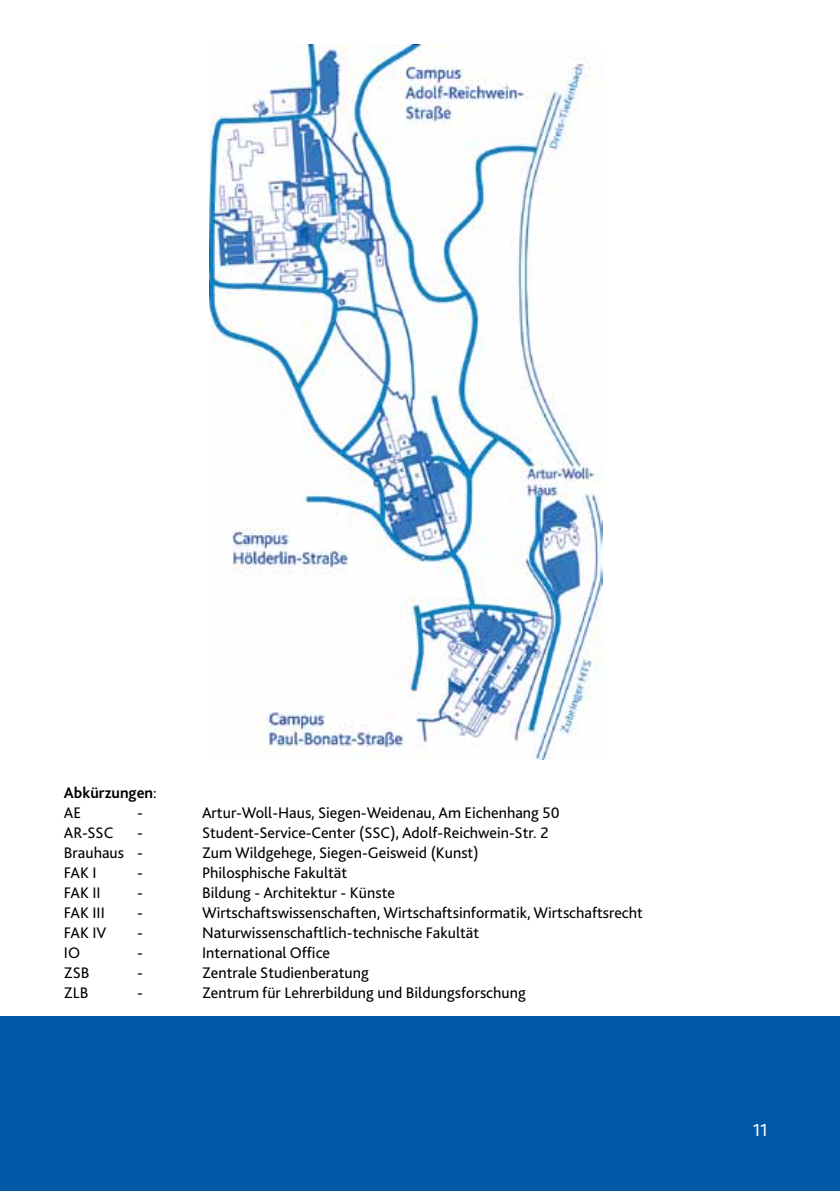
<style>
.page{position:relative;width:840px;height:1191px;background:#fff}
.page>*{position:absolute;margin:0;border:0;box-sizing:border-box;transform-origin:0 0}
.t1{font:18px "Bliss 2";color:#fff}
.t2{font:16px "Bliss 2";color:#000}
.t3{font:700 16px/20px "Bliss 2";color:#000}
.s1{font-weight:400}
</style>
<div class="page">
<div style="left:0;top:1017px;width:839px;height:174px;background:#0058a9"></div>
<img style="left:209px;top:44px;width:393px;height:716px">
<p class="t3" style="left:64px;top:782px;width:94px">Abkürzungen<span class="s1">:<br>AE</span></p>
<p class="t2" style="left:137px;top:803px;width:7px">-</p>
<p class="t2" style="left:202px;top:803px;width:359px">Artur-Woll-Haus, Siegen-Weidenau, Am Eichenhang 50</p>
<p class="t2" style="left:64px;top:823px;width:51px">AR-SSC</p>
<p class="t2" style="left:137px;top:823px;width:7px">-</p>
<p class="t2" style="left:202px;top:823px;width:348px">Student-Service-Center (SSC), Adolf-Reichwein-Str. 2</p>
<p class="t2" style="left:64px;top:843px;width:80px">Brauhaus -</p>
<p class="t2" style="left:202px;top:843px;width:278px">Zum Wildgehege, Siegen-Geisweid (Kunst)</p>
<p class="t2" style="left:64px;top:863px;width:34px">FAK I</p>
<p class="t2" style="left:137px;top:863px;width:7px">-</p>
<p class="t2" style="left:202px;top:863px;width:146px">Philosphische Fakultät</p>
<p class="t2" style="left:64px;top:883px;width:38px">FAK II</p>
<p class="t2" style="left:137px;top:883px;width:7px">-</p>
<p class="t2" style="left:202px;top:883px;width:194px">Bildung - Architektur - Künste</p>
<p class="t2" style="left:64px;top:903px;width:42px">FAK III</p>
<p class="t2" style="left:137px;top:903px;width:7px">-</p>
<p class="t2" style="left:202px;top:903px;width:442px">Wirtschaftswissenschaften, Wirtschaftsinformatik, Wirtschaftsrecht</p>
<p class="t2" style="left:64px;top:923px;width:44px">FAK IV</p>
<p class="t2" style="left:137px;top:923px;width:7px">-</p>
<p class="t2" style="left:202px;top:923px;width:278px">Naturwissenschaftlich-technische Fakultät</p>
<p class="t2" style="left:64px;top:943px;width:18px">IO</p>
<p class="t2" style="left:137px;top:943px;width:7px">-</p>
<p class="t2" style="left:202px;top:943px;width:129px">International Office</p>
<p class="t2" style="left:64px;top:963px;width:27px">ZSB</p>
<p class="t2" style="left:137px;top:963px;width:7px">-</p>
<p class="t2" style="left:202px;top:963px;width:168px">Zentrale Studienberatung</p>
<p class="t2" style="left:64px;top:983px;width:26px">ZLB</p>
<p class="t2" style="left:137px;top:983px;width:7px">-</p>
<p class="t2" style="left:202px;top:983px;width:325px">Zentrum für Lehrerbildung und Bildungsforschung</p>
<p class="t1" style="left:752px;top:1118px;width:17px">11</p>
</div>
